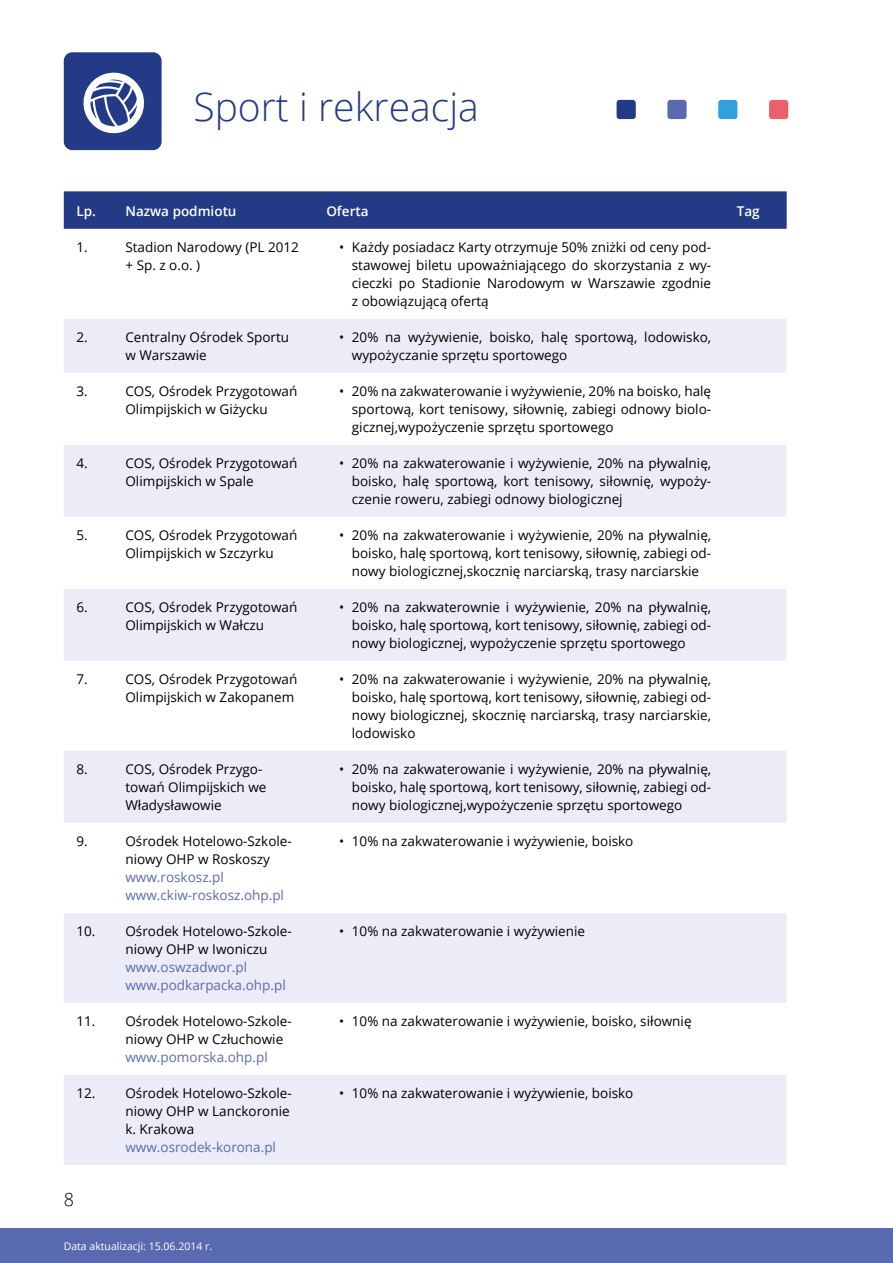
<style>
.page{position:relative;width:893px;height:1263px;background:#fff}
.page>*{position:absolute;margin:0;border:0;box-sizing:border-box;transform-origin:0 0}
.t1{font:300 39px "Open Sans";color:#233a86}
.t2{font:300 18px "Open Sans";color:#000}
.t3{font:13.5px/18px "Open Sans";color:#000}
.t4{font:13.5px/18px "Open Sans";color:#5a6ab0}
.t5{font:600 13.5px "Open Sans";color:#fff}
.t6{font:10.5px "Open Sans";color:#fff}
</style>
<div class="page">
<div style="left:0;top:1229px;width:893px;height:34px;background:#5a6ab0"></div>
<div style="left:617px;top:100px;width:19px;height:19px;background:#233a86;border-radius:3px"></div>
<div style="left:667px;top:100px;width:20px;height:19px;background:#5a6ab0;border-radius:3px"></div>
<div style="left:718px;top:100px;width:19px;height:19px;background:#31a1dc;border-radius:3px"></div>
<div style="left:769px;top:100px;width:19px;height:19px;background:#ec5f6c;border-radius:3px"></div>
<svg style="left:64px;top:52px;width:98px;height:98px;background:#495c9b"></svg>
<div style="left:64px;top:191px;width:723px;height:38px;background:#233a86"></div>
<div style="left:64px;top:319px;width:723px;height:846px;background:#ebecf7"></div>
<svg style="left:64px;top:373px;width:723px;height:702px"></svg>
<h1 class="t1" style="left:193px;top:80px;width:287px">Sport i rekreacja</h1>
<p class="t5" style="left:77px;top:202px;width:161px">Lp. Nazwa podmiotu</p>
<p class="t5" style="left:326px;top:202px;width:44px">Oferta</p>
<p class="t5" style="left:737px;top:202px;width:24px">Tag</p>
<p class="t3" style="left:77px;top:238px;width:13px">1.</p>
<p class="t3" style="left:125px;top:238px;width:175px">Stadion Narodowy (PL 2012 + Sp. z o.o. )</p>
<p class="t3" style="left:352px;top:238px;width:361px;text-align:justify;text-indent:-13px">• Każdy posiadacz Karty otrzymuje 50% zniżki od ceny pod&shy;stawowej biletu upoważniającego do skorzystania z wy&shy;cieczki po Stadionie Narodowym w Warszawie zgodnie z obowiązującą ofertą</p>
<p class="t3" style="left:77px;top:328px;width:13px">2.</p>
<p class="t3" style="left:125px;top:328px;width:165px">Centralny Ośrodek Sportu w Warszawie</p>
<p class="t3" style="left:352px;top:328px;width:361px;text-indent:-13px">• 20% na wyżywienie, boisko, halę sportową, lodowisko, wypożyczanie sprzętu sportowego</p>
<p class="t3" style="left:77px;top:382px;width:13px">3.</p>
<p class="t3" style="left:125px;top:382px;width:173px">COS, Ośrodek Przygotowań<br>Olimpijskich w Giżycku</p>
<p class="t3" style="left:352px;top:382px;width:361px;text-align:justify;text-indent:-13px">• 20% na zakwaterowanie i wyżywienie, 20% na boisko, halę sportową, kort tenisowy, siłownię, zabiegi odnowy biolo&shy;gicznej,wypożyczenie sprzętu sportowego</p>
<p class="t3" style="left:77px;top:454px;width:13px">4.</p>
<p class="t3" style="left:125px;top:454px;width:173px">COS, Ośrodek Przygotowań<br>Olimpijskich w Spale</p>
<p class="t3" style="left:352px;top:454px;width:361px;text-align:justify;text-indent:-13px">• 20% na zakwaterowanie i wyżywienie, 20% na pływalnię, boisko, halę sportową, kort tenisowy, siłownię, wypoży&shy;czenie roweru, zabiegi odnowy biologicznej</p>
<p class="t3" style="left:77px;top:526px;width:13px">5.</p>
<p class="t3" style="left:125px;top:526px;width:173px">COS, Ośrodek Przygotowań<br>Olimpijskich w Szczyrku</p>
<p class="t3" style="left:352px;top:526px;width:361px;text-align:justify;text-indent:-13px">• 20% na zakwaterowanie i wyżywienie, 20% na pływalnię, boisko, halę sportową, kort tenisowy, siłownię, zabiegi od&shy;nowy biologicznej,skocznię narciarską, trasy narciarskie</p>
<p class="t3" style="left:77px;top:598px;width:13px">6.</p>
<p class="t3" style="left:125px;top:598px;width:173px">COS, Ośrodek Przygotowań<br>Olimpijskich w Wałczu</p>
<p class="t3" style="left:352px;top:598px;width:361px;text-align:justify;text-indent:-13px">• 20% na zakwaterownie i wyżywienie, 20% na pływalnię, boisko, halę sportową, kort tenisowy, siłownię, zabiegi od&shy;nowy biologicznej, wypożyczenie sprzętu sportowego</p>
<p class="t3" style="left:77px;top:670px;width:13px">7.</p>
<p class="t3" style="left:125px;top:670px;width:173px">COS, Ośrodek Przygotowań<br>Olimpijskich w Zakopanem</p>
<p class="t3" style="left:352px;top:670px;width:361px;text-align:justify;text-indent:-13px">• 20% na zakwaterowanie i wyżywienie, 20% na pływalnię, boisko, halę sportową, kort tenisowy, siłownię, zabiegi od&shy;nowy biologicznej, skocznię narciarską, trasy narciarskie, lodowisko</p>
<p class="t3" style="left:77px;top:760px;width:13px">8.</p>
<p class="t3" style="left:125px;top:760px;width:142px">COS, Ośrodek Przygo&shy;towań Olimpijskich we<br>Władysławowie</p>
<p class="t3" style="left:352px;top:760px;width:361px;text-align:justify;text-indent:-13px">• 20% na zakwaterowanie i wyżywienie, 20% na pływalnię, boisko, halę sportową, kort tenisowy, siłownię, zabiegi od&shy;nowy biologicznej,wypożyczenie sprzętu sportowego</p>
<p class="t3" style="left:77px;top:832px;width:13px">9.</p>
<p class="t3" style="left:125px;top:832px;width:168px">Ośrodek Hotelowo-Szkole&shy;niowy OHP w Roskoszy</p>
<p class="t4" style="left:125px;top:868px;width:160px">www.roskosz.pl www.ckiw-roskosz.ohp.pl</p>
<p class="t3" style="left:339px;top:832px;width:296px">• 10% na zakwaterowanie i wyżywienie, boisko</p>
<p class="t3" style="left:125px;top:922px;width:168px;text-indent:-49px">10. Ośrodek Hotelowo-Szkole&shy;niowy OHP w Iwoniczu</p>
<p class="t4" style="left:125px;top:958px;width:162px">www.oswzadwor.pl www.podkarpacka.ohp.pl</p>
<p class="t3" style="left:125px;top:1012px;width:168px;text-indent:-49px">11. Ośrodek Hotelowo-Szkole&shy;niowy OHP w Człuchowie</p>
<p class="t4" style="left:125px;top:1048px;width:144px">www.pomorska.ohp.pl</p>
<p class="t3" style="left:125px;top:1084px;width:168px;text-indent:-49px">12. Ośrodek Hotelowo-Szkole&shy;niowy OHP w Lanckoronie k. Krakowa</p>
<p class="t4" style="left:125px;top:1138px;width:152px">www.osrodek-korona.pl</p>
<h2 class="t2" style="left:64px;top:1187px;width:12px">8</h2>
<p class="t6" style="left:64px;top:1239px;width:150px">Data aktualizacji: 15.06.2014 r.</p>
<p class="t3" style="left:339px;top:922px;width:247px">• 10% na zakwaterowanie i wyżywienie</p>
<p class="t3" style="left:339px;top:1012px;width:354px">• 10% na zakwaterowanie i wyżywienie, boisko, siłownię</p>
<p class="t3" style="left:339px;top:1084px;width:296px">• 10% na zakwaterowanie i wyżywienie, boisko</p>
</div>
